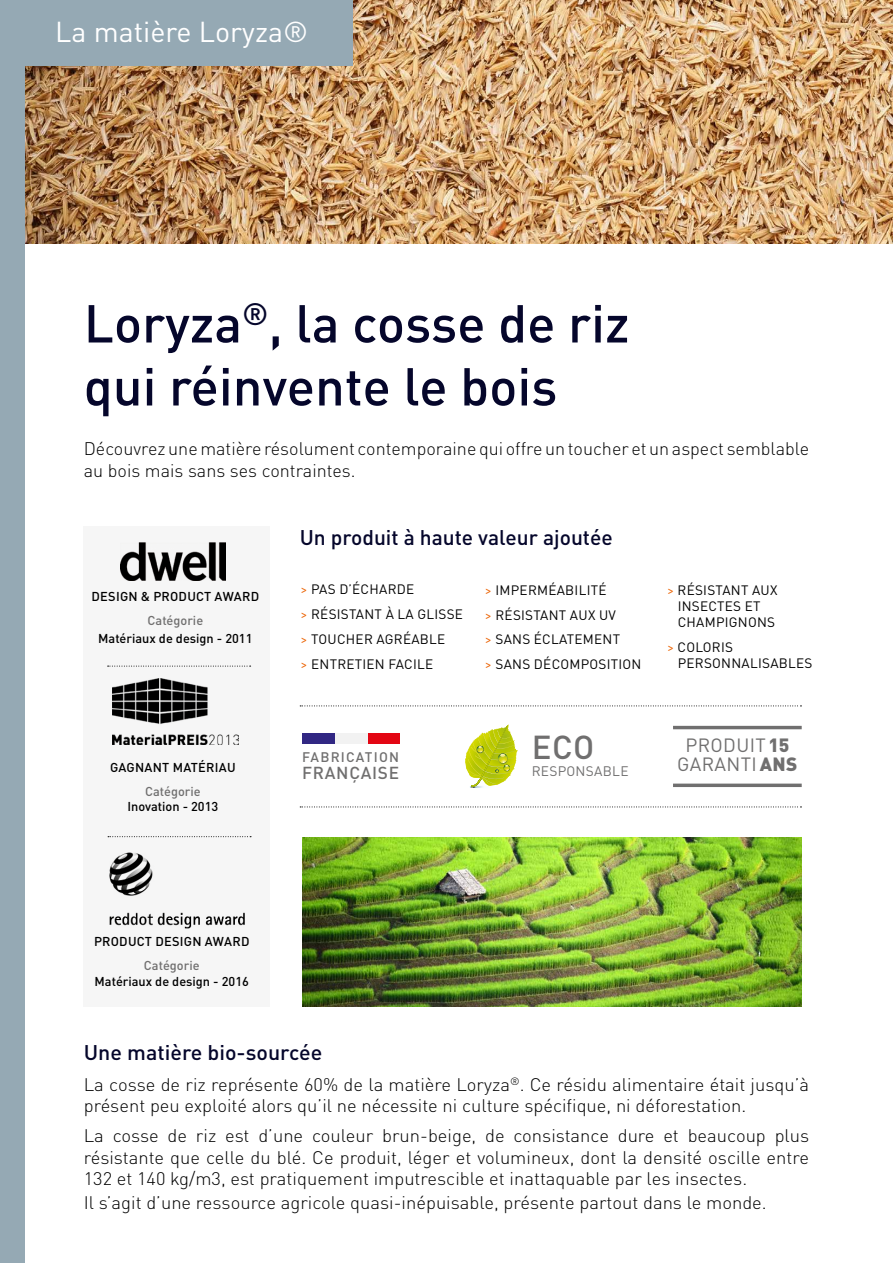
<style>
.page{position:relative;width:893px;height:1263px;background:#fff}
.page>*{position:absolute;margin:0;border:0;box-sizing:border-box;transform-origin:0 0}
.t1{font:500 52.5px/63px "DIN Pro";color:#05062b}
.t2{font:500 32.85px "DIN Pro";color:#706f6f}
.t3{font:28.5px "DIN Pro";color:#fff}
.t4{font:500 21px "DIN Pro";color:#05062b}
.t5{font:18.9px/19.5px "DIN Pro";letter-spacing:.02em;color:#706f6f;text-align:center}
.t6{font:300 18px/21.6px "DIN Pro";color:#000}
.t7{font:500 17.1px "DIN Pro";letter-spacing:.04em;color:#706f6f}
.t8{font:500 13.8px "DIN Pro";letter-spacing:.09em;color:#706f6f}
.t9{font:13.65px "DIN Pro";letter-spacing:.02em;color:#706f6f}
.t10{font:13.5px/24.8px "DIN Pro";letter-spacing:.02em;color:#000}
.t11{font:500 12.75px "DIN Pro";color:#000}
.t12{font:500 12.75px "DIN Pro";letter-spacing:.02em;color:#000}
.t13{font:500 12.75px "DIN Pro";color:#706f6f}
.s1{color:#ec6608}
.s2{font-weight:900}
</style>
<div class="page">
<img style="left:25px;top:0;width:868px;height:243px">
<div style="left:0;top:0;width:353px;height:66px;background:#95a9b4"></div>
<div style="left:0;top:1px;width:25px;height:1262px;background:#95a9b4"></div>
<div style="left:84px;top:526px;width:186px;height:481px;background:#f6f6f6"></div>
<img style="left:120px;top:542px;width:106px;height:39px">
<svg style="left:108px;top:836px;width:143px;height:1px"></svg>
<svg style="left:108px;top:666px;width:143px;height:1px"></svg>
<svg style="left:300px;top:705px;width:501px;height:1px"></svg>
<svg style="left:300px;top:806px;width:501px;height:1px"></svg>
<hr style="left:673px;top:784px;width:129px;height:3px;background:#706f6f">
<hr style="left:673px;top:726px;width:129px;height:3px;background:#706f6f">
<div style="left:368px;top:732px;width:32px;height:11px;background:#e30613"></div>
<div style="left:335px;top:732px;width:33px;height:11px;background:#f2f2f2"></div>
<div style="left:302px;top:732px;width:33px;height:11px;background:#312783"></div>
<svg style="left:465px;top:724px;width:53px;height:64px"></svg>
<img style="left:112px;top:679px;width:126px;height:65px">
<img style="left:109px;top:852px;width:136px;height:77px">
<img style="left:302px;top:837px;width:500px;height:170px">
<h3 class="t3" style="left:55px;top:9px;width:254px">La matière Loryza®</h3>
<h1 class="t1" style="left:84px;top:286px;width:547px">Loryza<sup>®</sup>, la cosse de riz qui réinvente le bois</h1>
<p class="t6" style="left:84px;top:436px;width:727px">Découvrez une matière résolument contemporaine qui offre un toucher et un aspect semblable au bois mais sans ses contraintes.</p>
<p class="t12" style="left:92px;top:586px;width:169px">DESIGN &amp; PRODUCT AWARD</p>
<p class="t13" style="left:148px;top:610px;width:57px">Catégorie</p>
<p class="t11" style="left:98px;top:628px;width:156px">Matériaux de design - 2011</p>
<p class="t12" style="left:110px;top:757px;width:127px">GAGNANT MATÉRIAU</p>
<p class="t13" style="left:145px;top:781px;width:57px">Catégorie</p>
<p class="t11" style="left:127px;top:796px;width:92px">Inovation - 2013</p>
<p class="t4" style="left:300px;top:521px;width:314px">Un produit à haute valeur ajoutée</p>
<p class="t10" style="left:301px;top:576px;width:164px"><span class="s1">&gt;</span> PAS D’ÉCHARDE<br><span class="s1">&gt;</span> RÉSISTANT À LA GLISSE <span class="s1">&gt;</span> TOUCHER AGRÉABLE<br><span class="s1">&gt;</span> ENTRETIEN FACILE</p>
<p class="t10" style="left:485px;top:576px;width:158px"><span class="s1">&gt;</span> IMPERMÉABILITÉ<br><span class="s1">&gt;</span> RÉSISTANT AUX UV<br><span class="s1">&gt;</span> SANS ÉCLATEMENT<br><span class="s1">&gt;</span> SANS DÉCOMPOSITION</p>
<p class="t8" style="left:302px;top:745px;width:98px">FABRICATION</p>
<p class="t7" style="left:302px;top:759px;width:98px">FRANÇAISE</p>
<h2 class="t2" style="left:532px;top:720px;width:64px">ECO</h2>
<p class="t9" style="left:532px;top:760px;width:98px">RESPONSABLE</p>
<p class="t10" style="left:678px;top:580px;width:101px;line-height:16.2px;text-indent:-11px"><span class="s1">&gt;</span> RÉSISTANT AUX<br>INSECTES ET<br>CHAMPIGNONS</p>
<p class="t10" style="left:678px;top:638px;width:136px;line-height:16.2px;text-indent:-11px"><span class="s1">&gt;</span> COLORIS<br>PERSONNALISABLES</p>
<p class="t5" style="left:677px;top:733px;width:122px">PRODUIT<span class="s2">15<br></span>GARANTI<span class="s2">ANS</span></p>
<p class="t12" style="left:94px;top:931px;width:157px">PRODUCT DESIGN AWARD</p>
<p class="t13" style="left:144px;top:955px;width:57px">Catégorie</p>
<p class="t11" style="left:95px;top:971px;width:156px">Matériaux de design - 2016</p>
<p class="t4" style="left:84px;top:1036px;width:240px">Une matière bio-sourcée</p>
<p class="t6" style="left:84px;top:1072px;width:727px">La cosse de riz représente 60% de la matière Loryza<sup>®</sup>. Ce résidu alimentaire était jusqu’à présent peu exploité alors qu’il ne nécessite ni culture spécifique, ni déforestation.</p>
<p class="t6" style="left:84px;top:1123px;width:727px;text-align:justify">La cosse de riz est d’une couleur brun-beige, de consistance dure et beaucoup plus résistante que celle du blé. Ce produit, léger et volumineux, dont la densité oscille entre 132 et 140 kg/m3, est pratiquement imputrescible et inattaquable par les insectes.</p>
<p class="t6" style="left:84px;top:1190px;width:684px">Il s’agit d’une ressource agricole quasi-inépuisable, présente partout dans le monde.</p>
</div>
